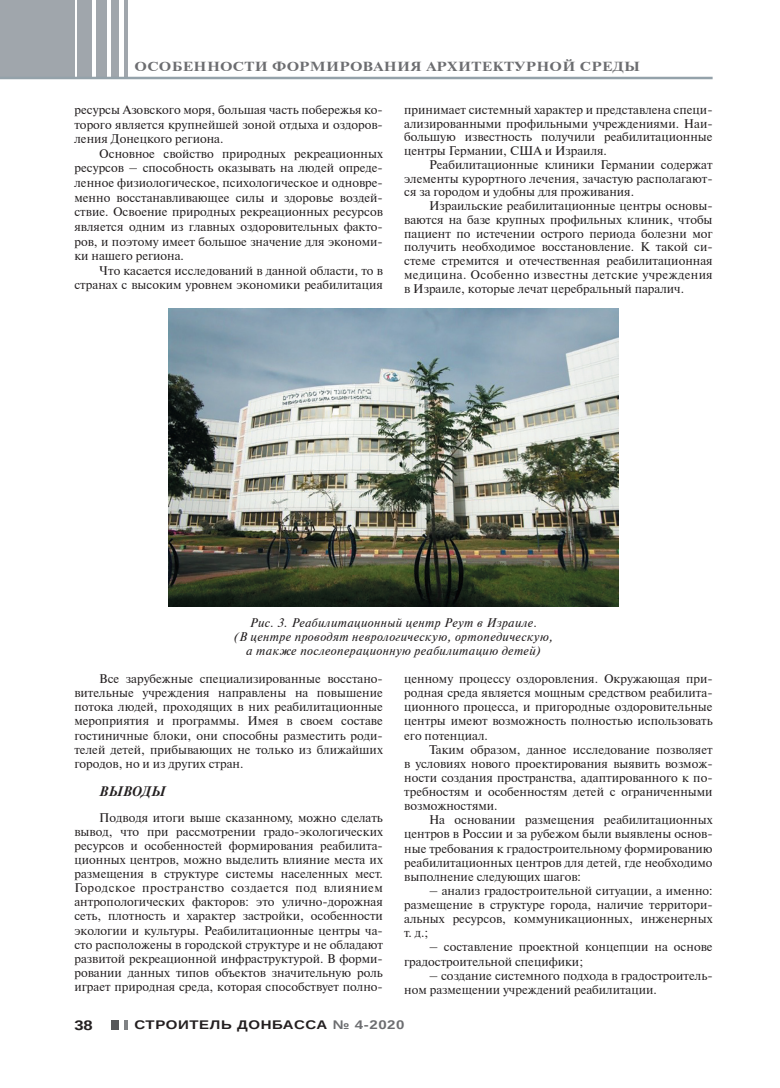
<style>
.page{position:relative;width:780px;height:1088px;background:#fff}
.page>*{position:absolute;margin:0;border:0;box-sizing:border-box;transform-origin:0 0}
.подзаголовок{font:italic 700 13.75px "Newton C";letter-spacing:.03em;color:#231f20}
.t1{font:700 13.75px "Arimo";color:#231f20;scale:1.2 1}
.колонтитул{font:700 13.12px "Newton C";letter-spacing:.03em;color:#6c6d70;scale:1.2 1}
.основной{font:12.5px/14.1px "Newton C";color:#231f20;text-align:justify}
.подпись_фото{font:italic 12.5px/14.1px "Newton C";letter-spacing:.03em;color:#231f20;text-align:center}
.t2{font:700 12.5px "Arimo";letter-spacing:.04em;color:#231f20;scale:1.2 1}
.s1{color:#6c6d70}
</style>
<div class="page">
<div style="left:0;top:0;width:74px;height:78px;background:#a0a6ac"></div>
<div style="left:78px;top:0;width:14px;height:78px;background:#a0a6ac"></div>
<div style="left:96px;top:0;width:11px;height:78px;background:#a0a6ac"></div>
<div style="left:111px;top:0;width:7px;height:78px;background:#a0a6ac"></div>
<hr style="left:124px;top:0;width:3px;height:78px;background:#a0a6ac">
<div style="left:111px;top:1020px;width:7px;height:9px;background:#57585a"></div>
<svg style="left:124px;top:1020px;width:3px;height:9px"></svg>
<hr style="left:0;top:77px;width:712px;height:2px;background:#94a2aa">
<img style="left:168px;top:308px;width:450px;height:299px">
<p class="колонтитул" style="left:134px;top:59px;width:423px">ОСОБЕННОСТИ ФОРМИРОВАНИЯ АРХИТЕКТУРНОЙ СРЕДЫ</p>
<p class="основной" style="left:74px;top:102px;width:310px;line-height:14.6px">ресурсы Азовского моря, большая часть побережья ко&shy;торого является крупнейшей зоной отдыха и оздоров&shy;ления Донецкого региона.</p>
<p class="основной" style="left:74px;top:146px;width:310px;line-height:14.6px;text-indent:25px">Основное свойство природных рекреационных ресурсов – способность оказывать на людей опреде&shy;ленное физиологическое, психологическое и одновре&shy;менно восстанавливающее силы и здоровье воздей&shy;ствие. Освоение природных рекреационных ресурсов является одним из главных оздоровительных факто&shy;ров, и поэтому имеет большое значение для экономи&shy;ки нашего региона.</p>
<p class="основной" style="left:74px;top:263px;width:310px;line-height:14.6px;text-align:right">Что касается исследований в данной области, то в странах с высоким уровнем экономики реабилитация</p>
<p class="основной" style="left:404px;top:103px;width:310px;line-height:13.8px">принимает системный характер и представлена специ&shy;ализированными профильными учреждениями. Наи&shy;большую известность получили реабилитационные центры Германии, США и Израиля.</p>
<p class="основной" style="left:404px;top:158px;width:310px;line-height:13.8px;text-indent:25px">Реабилитационные клиники Германии содержат элементы курортного лечения, зачастую располагают&shy;ся за городом и удобны для проживания.</p>
<p class="основной" style="left:404px;top:199px;width:310px;line-height:13.8px;text-indent:25px">Израильские реабилитационные центры основы&shy;ваются на базе крупных профильных клиник, чтобы пациент по истечении острого периода болезни мог получить необходимое восстановление. К такой си&shy;стеме стремится и отечественная реабилитационная медицина. Особенно известны детские учреждения в Израиле, которые лечат церебральный паралич.</p>
<p class="подпись_фото" style="left:234px;top:616px;width:320px">Рис. 3. Реабилитационный центр Реут в Израиле.<br>(В центре проводят неврологическую, ортопедическую, а также послеоперационную реабилитацию детей)</p>
<p class="основной" style="left:74px;top:672px;width:310px;text-indent:25px">Все зарубежные специализированные восстано&shy;вительные учреждения направлены на повышение потока людей, проходящих в них реабилитационные мероприятия и программы. Имея в своем составе гостиничные блоки, они способны разместить роди&shy;телей детей, прибывающих не только из ближайших городов, но и из других стран.</p>
<p class="подзаголовок" style="left:99px;top:784px;width:67px">ВЫВОДЫ</p>
<p class="основной" style="left:74px;top:810px;width:310px;text-indent:25px">Подводя итоги выше сказанному, можно сделать вывод, что при рассмотрении градо-экологических ресурсов и особенностей формирования реабилита&shy;ционных центров, можно выделить влияние места их размещения в структуре системы населенных мест.<br>Городское пространство создается под влиянием антропологических факторов: это улично-дорожная сеть, плотность и характер застройки, особенности экологии и культуры. Реабилитационные центры ча&shy;сто расположены в городской структуре и не обладают развитой рекреационной инфраструктурой. В форми&shy;ровании данных типов объектов значительную роль играет природная среда, которая способствует полно-</p>
<p class="основной" style="left:404px;top:672px;width:310px">ценному процессу оздоровления. Окружающая при&shy;родная среда является мощным средством реабилита&shy;ционного процесса, и пригородные оздоровительные центры имеют возможность полностью использовать его потенциал.</p>
<p class="основной" style="left:404px;top:742px;width:310px;text-indent:25px">Таким образом, данное исследование позволяет в условиях нового проектирования выявить возмож&shy;ности создания пространства, адаптированного к по&shy;требностям и особенностям детей с ограниченными возможностями.</p>
<p class="основной" style="left:404px;top:813px;width:310px;text-indent:25px">На основании размещения реабилитационных центров в России и за рубежом были выявлены основ&shy;ные требования к градостроительному формированию реабилитационных центров для детей, где необходимо выполнение следующих шагов:</p>
<p class="основной" style="left:404px;top:883px;width:310px;text-indent:25px">– анализ градостроительной ситуации, а именно: размещение в структуре города, наличие территори&shy;альных ресурсов, коммуникационных, инженерных т. д.;</p>
<p class="основной" style="left:404px;top:940px;width:310px;text-indent:25px">– составление проектной концепции на основе градостроительной специфики;</p>
<p class="основной" style="left:404px;top:968px;width:310px;text-indent:25px">– создание системного подхода в градостроитель&shy;ном размещении учреждений реабилитации.</p>
<p class="t1" style="left:74px;top:1016px;width:17px">38</p>
<p class="t2" style="left:134px;top:1016px;width:226px">СТРОИТЕЛЬ ДОНБАССА <span class="s1">№ 4-2020</span></p>
</div>
